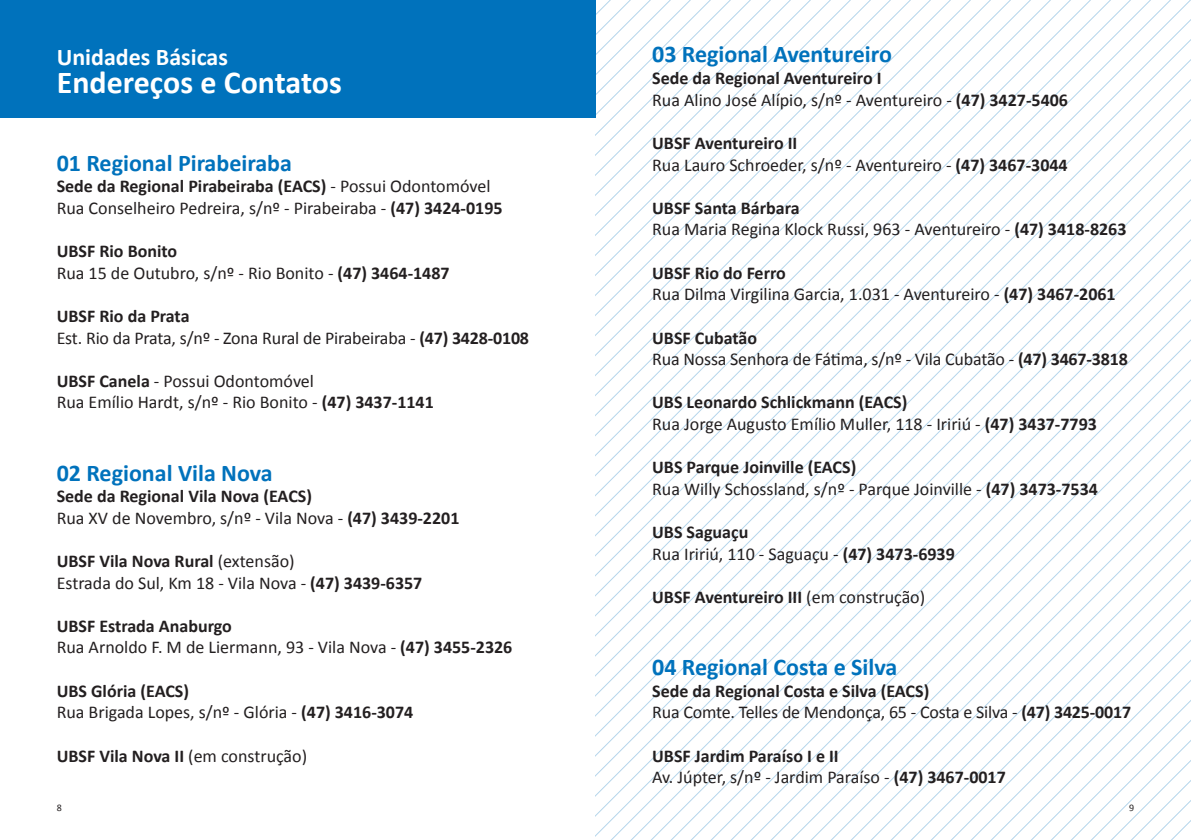
<style>
.page{position:relative;width:1191px;height:840px;background:#fff}
.page>*{position:absolute;margin:0;border:0;box-sizing:border-box;transform-origin:0 0}
.Título{font:700 32px "Calibri";color:#fff}
.Subtítulo{font:700 24px "Calibri";color:#0072bc}
.Subtítulo-2{font:700 24px "Calibri";color:#fff}
.Texto{font:18px "Calibri";color:#231f20}
.Texto-2{font:700 18px "Calibri";color:#231f20}
.Numeração_de_páginas{font:10px "Calibri";color:#231f20}
.s1{font-weight:400}
.s2{font-weight:700}
</style>
<div class="page">
<svg style="left:767px;top:0;width:7px;height:839px"></svg>
<svg style="left:747px;top:0;width:20px;height:839px"></svg>
<svg style="left:727px;top:0;width:20px;height:839px"></svg>
<svg style="left:707px;top:0;width:20px;height:839px"></svg>
<svg style="left:687px;top:0;width:20px;height:839px"></svg>
<svg style="left:667px;top:0;width:20px;height:839px"></svg>
<svg style="left:647px;top:0;width:20px;height:839px"></svg>
<svg style="left:627px;top:0;width:20px;height:839px"></svg>
<svg style="left:595px;top:0;width:32px;height:839px"></svg>
<svg style="left:774px;top:0;width:417px;height:839px"></svg>
<div style="left:0;top:0;width:595px;height:117px;background:#0072bc"></div>
<p class="Subtítulo-2" style="left:57px;top:42px;width:173px">Unidades Básicas</p>
<p class="Título" style="left:57px;top:62px;width:287px">Endereços e Contatos</p>
<p class="Subtítulo" style="left:57px;top:147px;width:237px">01 Regional Pirabeiraba</p>
<p class="Texto-2" style="left:57px;top:174px;width:435px">Sede da Regional Pirabeiraba (EACS) <span class="s1">- Possui Odontomóvel</span></p>
<p class="Texto" style="left:57px;top:196px;width:447px">Rua Conselheiro Pedreira, s/nº - Pirabeiraba - <span class="s2">(47) 3424-0195</span></p>
<p class="Texto-2" style="left:57px;top:239px;width:122px">UBSF Rio Bonito</p>
<p class="Texto" style="left:57px;top:261px;width:394px">Rua 15 de Outubro, s/nº - Rio Bonito - <span class="s2">(47) 3464-1487</span></p>
<p class="Texto-2" style="left:57px;top:304px;width:134px">UBSF Rio da Prata</p>
<p class="Texto" style="left:57px;top:326px;width:474px">Est. Rio da Prata, s/nº - Zona Rural de Pirabeiraba - <span class="s2">(47) 3428-0108</span></p>
<p class="Texto" style="left:57px;top:369px;width:259px"><span class="s2">UBSF Canela</span> - Possui Odontomóvel</p>
<p class="Texto" style="left:57px;top:391px;width:379px">Rua Emílio Hardt, s/nº - Rio Bonito - <span class="s2">(47) 3437-1141</span></p>
<p class="Subtítulo" style="left:57px;top:457px;width:217px">02 Regional Vila Nova</p>
<p class="Texto-2" style="left:57px;top:484px;width:257px">Sede da Regional Vila Nova (EACS)</p>
<p class="Texto" style="left:57px;top:506px;width:404px">Rua XV de Novembro, s/nº - Vila Nova - <span class="s2">(47) 3439-2201</span></p>
<p class="Texto-2" style="left:57px;top:549px;width:239px">UBSF Vila Nova Rural <span class="s1">(extensão)</span></p>
<p class="Texto" style="left:57px;top:571px;width:367px">Estrada do Sul, Km 18 - Vila Nova - <span class="s2">(47) 3439-6357</span></p>
<p class="Texto-2" style="left:57px;top:614px;width:177px">UBSF Estrada Anaburgo</p>
<p class="Texto" style="left:57px;top:635px;width:457px">Rua Arnoldo F. M de Liermann, 93 - Vila Nova - <span class="s2">(47) 3455-2326</span></p>
<p class="Texto-2" style="left:57px;top:678px;width:134px">UBS Glória (EACS)</p>
<p class="Texto" style="left:57px;top:700px;width:358px">Rua Brigada Lopes, s/nº - Glória - <span class="s2">(47) 3416-3074</span></p>
<p class="Texto-2" style="left:57px;top:743px;width:252px">UBSF Vila Nova II <span class="s1">(em construção)</span></p>
<p class="Subtítulo" style="left:652px;top:39px;width:241px">03 Regional Aventureiro</p>
<p class="Texto-2" style="left:652px;top:66px;width:231px">Sede da Regional Aventureiro I</p>
<p class="Texto" style="left:652px;top:88px;width:417px">Rua Alino José Alípio, s/nº - Aventureiro - <span class="s2">(47) 3427-5406</span></p>
<p class="Texto-2" style="left:652px;top:131px;width:147px">UBSF Aventureiro II</p>
<p class="Texto" style="left:652px;top:153px;width:417px">Rua Lauro Schroeder, s/nº - Aventureiro - <span class="s2">(47) 3467-3044</span></p>
<p class="Texto-2" style="left:652px;top:196px;width:149px">UBSF Santa Bárbara</p>
<p class="Texto" style="left:652px;top:218px;width:476px">Rua Maria Regina Klock Russi, 963 - Aventureiro - <span class="s2">(47) 3418-8263</span></p>
<p class="Texto-2" style="left:652px;top:261px;width:135px">UBSF Rio do Ferro</p>
<p class="Texto" style="left:652px;top:283px;width:465px">Rua Dilma Virgilina Garcia, 1.031 - Aventureiro - <span class="s2">(47) 3467-2061</span></p>
<p class="Texto-2" style="left:652px;top:326px;width:106px">UBSF Cubatão</p>
<p class="Texto" style="left:652px;top:347px;width:477px">Rua Nossa Senhora de Fátima, s/nº - Vila Cubatão - <span class="s2">(47) 3467-3818</span></p>
<p class="Texto-2" style="left:652px;top:390px;width:257px">UBS Leonardo Schlickmann (EACS)</p>
<p class="Texto" style="left:652px;top:412px;width:446px">Rua Jorge Augusto Emílio Muller, 118 - Iririú - <span class="s2">(47) 3437-7793</span></p>
<p class="Texto-2" style="left:652px;top:455px;width:206px">UBS Parque Joinville (EACS)</p>
<p class="Texto" style="left:652px;top:477px;width:447px">Rua Willy Schossland, s/nº - Parque Joinville - <span class="s2">(47) 3473-7534</span></p>
<p class="Texto-2" style="left:652px;top:520px;width:98px">UBS Saguaçu</p>
<p class="Texto" style="left:652px;top:542px;width:304px">Rua Iririú, 110 - Saguaçu - <span class="s2">(47) 3473-6939</span></p>
<p class="Texto-2" style="left:652px;top:585px;width:274px">UBSF Aventureiro III <span class="s1">(em construção)</span></p>
<p class="Subtítulo" style="left:652px;top:651px;width:246px">04 Regional Costa e Silva</p>
<p class="Texto-2" style="left:652px;top:678px;width:278px">Sede da Regional Costa e Silva (EACS)</p>
<p class="Texto" style="left:652px;top:700px;width:480px">Rua Comte. Telles de Mendonça, 65 - Costa e Silva - <span class="s2">(47) 3425-0017</span></p>
<p class="Texto-2" style="left:652px;top:743px;width:188px">UBSF Jardim Paraíso I e II</p>
<p class="Texto" style="left:652px;top:765px;width:355px">Av. Júpter, s/nº - Jardim Paraíso - <span class="s2">(47) 3467-0017</span></p>
<p class="Numeração_de_páginas" style="left:57px;top:801px;width:7px">8</p>
<p class="Numeração_de_páginas" style="left:1129px;top:801px;width:7px">9</p>
</div>
